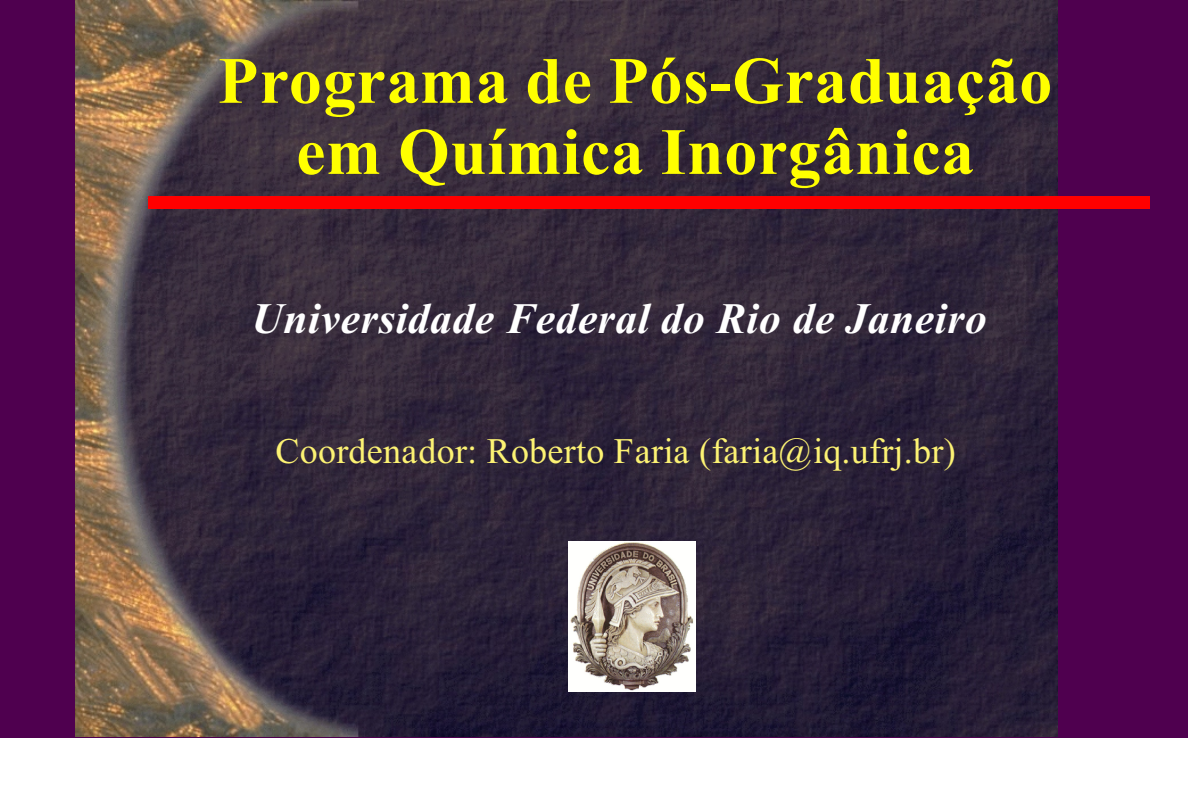
<style>
.page{position:relative;width:1188px;height:792px;background:#fff}
.page>*{position:absolute;margin:0;border:0;box-sizing:border-box;transform-origin:0 0}
.t1{font:700 66px/71.1px "Times New Roman";letter-spacing:.01em;color:#ff0;text-align:center}
.t2{font:italic 700 43.5px "Times New Roman";letter-spacing:.015em;color:#fff}
.t3{font:36px "Times New Roman";letter-spacing:.005em;color:#fcf273}
</style>
<div class="page">
<div style="left:0;top:0;width:1188px;height:738px;background:#4f004f"></div>
<img style="left:75px;top:0;width:983px;height:737px">
<div style="left:148px;top:196px;width:1002px;height:12px;background:#f00"></div>
<img style="left:568px;top:541px;width:128px;height:150px">
<p class="t1" style="left:218px;top:52px;width:836px">Programa de Pós-Graduação em Química Inorgânica</p>
<p class="t2" style="left:251px;top:303px;width:737px">Universidade Federal do Rio de Janeiro</p>
<p class="t3" style="left:276px;top:438px;width:682px">Coordenador: Roberto Faria (faria@iq.ufrj.br)</p>
</div>
